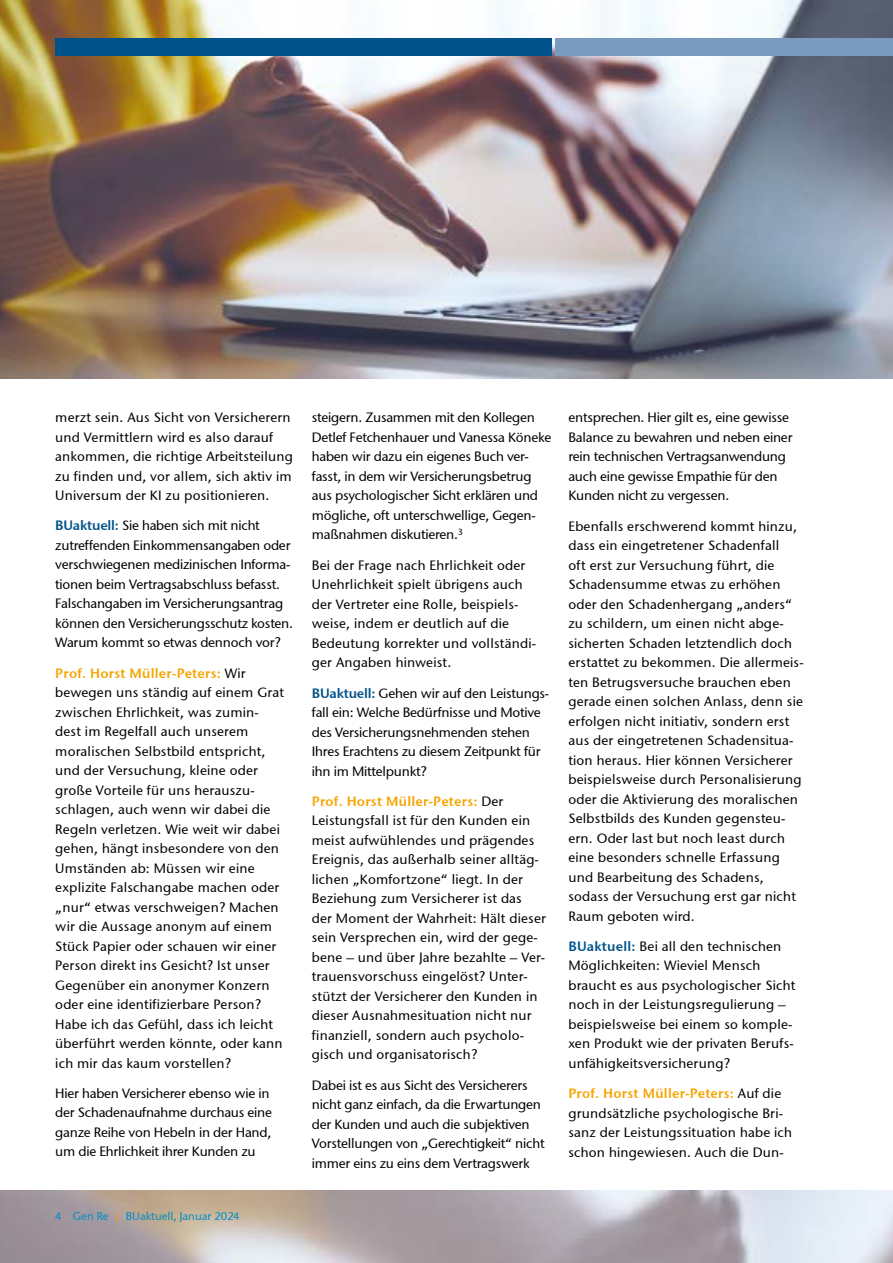
<style>
.page{position:relative;width:893px;height:1263px;background:#fff}
.page>*{position:absolute;margin:0;border:0;box-sizing:border-box;transform-origin:0 0}
.t1{font:13.5px/19.5px "Stone Sans GC Re";letter-spacing:.015em;color:#000}
.t2{font:13.5px/19.5px "Stone Sans GC Re";letter-spacing:-.015em;color:#000}
.t3{font:11.25px "Stone Sans GC Re";color:#008ec1}
.s1{font-weight:600;color:#00538a}
.s2{font-weight:600;color:#f6a400}
.s3{color:#f6a400}
</style>
<div class="page">
<img style="left:0;top:0;width:893px;height:378px">
<div style="left:55px;top:38px;width:496px;height:17px;background:#00538a"></div>
<div style="left:556px;top:38px;width:337px;height:17px;background:#789bbf"></div>
<p class="t1" style="left:55px;top:408px;width:239px">merzt sein. Aus Sicht von Versicherern und Vermittlern wird es also darauf ankommen, die richtige Arbeitsteilung zu finden und, vor allem, sich aktiv im Universum der KI zu positionieren.</p>
<p class="t2" style="left:55px;top:516px;width:239px"><span class="s1">BUaktuell:</span> Sie haben sich mit nicht zutreffenden Einkommensangaben oder verschwiegenen medizinischen Informa&shy;tionen beim Vertragsabschluss befasst.<br>Falschangaben im Versicherungsantrag können den Versicherungsschutz kosten.<br>Warum kommt so etwas dennoch vor?</p>
<p class="t1" style="left:55px;top:663px;width:230px"><span class="s2">Prof. Horst Müller-Peters:</span> Wir bewegen uns ständig auf einem Grat zwischen Ehrlichkeit, was zumin&shy;dest im Regelfall auch unserem moralischen Selbstbild entspricht, und der Versuchung, kleine oder große Vorteile für uns herauszu&shy;schlagen, auch wenn wir dabei die Regeln verletzen. Wie weit wir dabei gehen, hängt insbesondere von den Umständen ab: Müssen wir eine explizite Falschangabe machen oder „nur“ etwas verschweigen? Machen wir die Aussage anonym auf einem Stück Papier oder schauen wir einer Person direkt ins Gesicht? Ist unser Gegenüber ein anonymer Konzern oder eine identifizierbare Person?<br>Habe ich das Gefühl, dass ich leicht überführt werden könnte, oder kann ich mir das kaum vorstellen?</p>
<p class="t2" style="left:55px;top:1083px;width:218px">Hier haben Versicherer ebenso wie in der Schadenaufnahme durchaus eine ganze Reihe von Hebeln in der Hand, um die Ehrlichkeit ihrer Kunden zu</p>
<p class="t3" style="left:55px;top:1209px;width:186px">4 Gen Re <span class="s3">|</span> BUaktuell, Januar 2024</p>
<p class="t2" style="left:312px;top:408px;width:241px">steigern. Zusammen mit den Kollegen Detlef Fetchenhauer und Vanessa Köneke haben wir dazu ein eigenes Buch ver&shy;fasst, in dem wir Versicherungsbetrug aus psychologischer Sicht erklären und mögliche, oft unterschwellige, Gegen&shy;maßnahmen diskutieren.<sup>3</sup></p>
<p class="t1" style="left:312px;top:555px;width:226px">Bei der Frage nach Ehrlichkeit oder Unehrlichkeit spielt übrigens auch der Vertreter eine Rolle, beispiels&shy;weise, indem er deutlich auf die Bedeutung korrekter und vollständi&shy;ger Angaben hinweist.</p>
<p class="t2" style="left:312px;top:683px;width:239px"><span class="s1">BUaktuell:</span> Gehen wir auf den Leistungs&shy;fall ein: Welche Bedürfnisse und Motive des Versicherungsnehmenden stehen Ihres Erachtens zu diesem Zeitpunkt für ihn im Mittelpunkt?</p>
<p class="t1" style="left:312px;top:791px;width:236px"><span class="s2">Prof. Horst Müller-Peters:</span> Der Leistungsfall ist für den Kunden ein meist aufwühlendes und prägendes Ereignis, das außerhalb seiner alltäg&shy;lichen „Komfortzone“ liegt. In der Beziehung zum Versicherer ist das<br>der Moment der Wahrheit: Hält dieser sein Versprechen ein, wird der gege&shy;bene – und über Jahre bezahlte – Ver&shy;trauensvorschuss eingelöst? Unter&shy;stützt der Versicherer den Kunden in dieser Ausnahmesituation nicht nur finanziell, sondern auch psycholo&shy;gisch und organisatorisch?</p>
<p class="t2" style="left:312px;top:1075px;width:234px">Dabei ist es aus Sicht des Versicherers nicht ganz einfach, da die Erwartungen der Kunden und auch die subjektiven Vorstellungen von „Gerechtigkeit“ nicht immer eins zu eins dem Vertragswerk</p>
<p class="t2" style="left:568px;top:408px;width:226px">entsprechen. Hier gilt es, eine gewisse Balance zu bewahren und neben einer rein technischen Vertragsanwendung auch eine gewisse Empathie für den Kunden nicht zu vergessen.</p>
<p class="t1" style="left:568px;top:516px;width:237px">Ebenfalls erschwerend kommt hinzu, dass ein eingetretener Schadenfall<br>oft erst zur Versuchung führt, die Schadensumme etwas zu erhöhen oder den Schadenhergang „anders“ zu schildern, um einen nicht abge&shy;sicherten Schaden letztendlich doch erstattet zu bekommen. Die allermeis&shy;ten Betrugsversuche brauchen eben gerade einen solchen Anlass, denn sie erfolgen nicht initiativ, sondern erst aus der eingetretenen Schadensitua&shy;tion heraus. Hier können Versicherer beispielsweise durch Personalisierung oder die Aktivierung des moralischen Selbstbilds des Kunden gegensteu&shy;ern. Oder last but noch least durch eine besonders schnelle Erfassung und Bearbeitung des Schadens, sodass der Versuchung erst gar nicht Raum geboten wird.</p>
<p class="t1" style="left:568px;top:936px;width:229px"><span class="s1">BUaktuell:</span> Bei all den technischen Möglichkeiten: Wieviel Mensch braucht es aus psychologischer Sicht noch in der Leistungsregulierung – beispielsweise bei einem so komple&shy;xen Produkt wie der privaten Berufs&shy;unfähigkeitsversicherung?</p>
<p class="t1" style="left:568px;top:1083px;width:225px"><span class="s2">Prof. Horst Müller-Peters:</span> Auf die grundsätzliche psychologische Bri&shy;sanz der Leistungssituation habe ich schon hingewiesen. Auch die Dun-</p>
</div>
